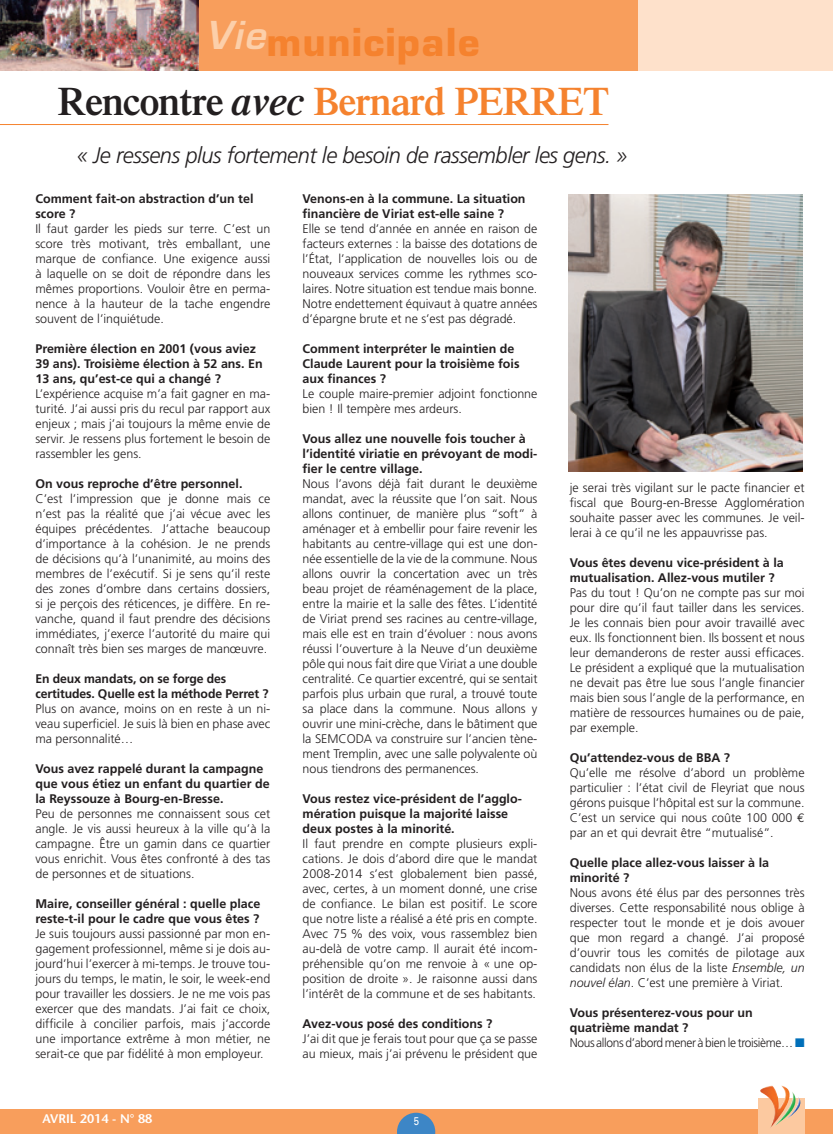
<style>
.page{position:relative;width:833px;height:1134px;background:#fff}
.page>*{position:absolute;margin:0;border:0;box-sizing:border-box;transform-origin:0 0}
.t1{font:600 40px "Times";letter-spacing:-.02em;color:#f5822e}
.t2{font:700 37.5px "Eurostile";letter-spacing:.04em;color:#f5822e}
.t3{font:italic 300 22.5px "Frutiger";letter-spacing:-.02em;color:#231f20}
.t4{font:300 12.5px/15px "Frutiger";color:#231f20;text-align:justify}
.t5{font:700 12.5px/15px "Frutiger";color:#231f20}
.t6{font:600 12.5px "Stone Sans";color:#fff}
.t7{font:11.25px "Univers";color:#fff;scale:.85 1}
.s1{color:#231f20}
.s2{font-style:italic;font-size:40.12px;color:#231f20}
.s3{font-family:"Euro Mono";font-weight:400}
.s4{font-style:italic}
.s5{font-weight:300}
.s6{color:#006fb9}
</style>
<div class="page">
<div style="left:0;top:0;width:833px;height:71px;background:#f89e5c"></div>
<div style="left:0;top:1109px;width:833px;height:25px;background:#f89e5c"></div>
<svg style="left:397px;top:1113px;width:38px;height:21px"></svg>
<div style="left:758px;top:1098px;width:46px;height:36px;background:#fcc9a0"></div>
<img style="left:760px;top:1085px;width:41px;height:43px">
<div style="left:638px;top:0;width:195px;height:71px;background:#fee1cb"></div>
<img style="left:0;top:0;width:198px;height:71px">
<hr style="left:0;top:124px;width:608px;height:1px;background:#f5822e">
<img style="left:569px;top:195px;width:234px;height:276px">
<h2 class="t2" style="left:206px;top:20px;width:276px"><sup>Vie</sup>municipale</h2>
<h1 class="t1" style="left:58px;top:78px;width:553px"><span class="s1">Rencontre</span> <span class="s2">avec</span> Bernard PERRET</h1>
<h3 class="t3" style="left:77px;top:142px;width:552px">« Je ressens plus fortement le besoin de rassembler les gens. »</h3>
<p class="t5" style="left:35px;top:191px;width:220px">Comment fait-on abstraction d’un tel score ?</p>
<p class="t4" style="left:35px;top:221px;width:236px">Il faut garder les pieds sur terre. C’est un score très motivant, très emballant, une marque de confiance. Une exigence aussi à laquelle on se doit de répondre dans les mêmes proportions. Vouloir être en perma&shy;nence à la hauteur de la tache engendre souvent de l’inquiétude.</p>
<p class="t5" style="left:35px;top:341px;width:229px">Première élection en 2001 (vous aviez<br>39 ans). Troisième élection à 52 ans. En<br>13 ans, qu’est-ce qui a changé ?</p>
<p class="t4" style="left:35px;top:386px;width:236px">L’expérience acquise m’a fait gagner en ma&shy;turité. J’ai aussi pris du recul par rapport aux enjeux ; mais j’ai toujours la même envie de servir. Je ressens plus fortement le besoin de rassembler les gens.</p>
<p class="t5" style="left:35px;top:476px;width:208px">On vous reproche d’être personnel.</p>
<p class="t4" style="left:35px;top:491px;width:236px">C’est l’impression que je donne mais ce n’est pas la réalité que j’ai vécue avec les équipes précédentes. J’attache beaucoup d’importance à la cohésion. Je ne prends de décisions qu’à l’unanimité, au moins des membres de l’exécutif. Si je sens qu’il reste des zones d’ombre dans certains dossiers, si je perçois des réticences, je diffère. En re&shy;vanche, quand il faut prendre des décisions immédiates, j’exerce l’autorité du maire qui connaît très bien ses marges de manœuvre.</p>
<p class="t5" style="left:35px;top:671px;width:235px">En deux mandats, on se forge des certitudes. Quelle est la méthode Perret ?</p>
<p class="t4" style="left:35px;top:701px;width:236px">Plus on avance, moins on en reste à un ni&shy;veau superficiel. Je suis là bien en phase avec ma personnalité…</p>
<p class="t5" style="left:35px;top:761px;width:236px">Vous avez rappelé durant la campagne que vous étiez un enfant du quartier de la Reyssouze à Bourg-en-Bresse.</p>
<p class="t4" style="left:35px;top:806px;width:236px">Peu de personnes me connaissent sous cet angle. Je vis aussi heureux à la ville qu’à la campagne. Être un gamin dans ce quartier vous enrichit. Vous êtes confronté à des tas de personnes et de situations.</p>
<p class="t5" style="left:35px;top:896px;width:226px">Maire, conseiller général : quelle place reste-t-il pour le cadre que vous êtes ?</p>
<p class="t4" style="left:35px;top:926px;width:236px">Je suis toujours aussi passionné par mon en&shy;gagement professionnel, même si je dois au&shy;jourd’hui l’exercer à mi-temps. Je trouve tou&shy;jours du temps, le matin, le soir, le week-end pour travailler les dossiers. Je ne me vois pas exercer que des mandats. J’ai fait ce choix, difficile à concilier parfois, mais j’accorde une importance extrême à mon métier, ne serait-ce que par fidélité à mon employeur.</p>
<p class="t5" style="left:302px;top:191px;width:224px">Venons-en à la commune. La situation financière de Viriat est-elle saine ?</p>
<p class="t4" style="left:302px;top:221px;width:236px">Elle se tend d’année en année en raison de facteurs externes : la baisse des dotations de l’État, l’application de nouvelles lois ou de nouveaux services comme les rythmes sco&shy;laires. Notre situation est tendue mais bonne.<br>Notre endettement équivaut à quatre années d’épargne brute et ne s’est pas dégradé.</p>
<p class="t5" style="left:302px;top:341px;width:218px">Comment interpréter le maintien de<br>Claude Laurent pour la troisième fois aux finances ?</p>
<p class="t4" style="left:302px;top:386px;width:236px">Le couple maire-premier adjoint fonctionne bien ! Il tempère mes ardeurs.</p>
<p class="t5" style="left:302px;top:431px;width:236px">Vous allez une nouvelle fois toucher à l’identité viriatie en prévoyant de modi&shy;fier le centre village.</p>
<p class="t4" style="left:302px;top:476px;width:236px">Nous l’avons déjà fait durant le deuxième mandat, avec la réussite que l’on sait. Nous allons continuer, de manière plus “soft” à aménager et à embellir pour faire revenir les habitants au centre-village qui est une don&shy;née essentielle de la vie de la commune. Nous allons ouvrir la concertation avec un très beau projet de réaménagement de la place, entre la mairie et la salle des fêtes. L’identité de Viriat prend ses racines au centre-village, mais elle est en train d’évoluer : nous avons réussi l’ouverture à la Neuve d’un deuxième pôle qui nous fait dire que Viriat a une double centralité. Ce quartier excentré, qui se sentait parfois plus urbain que rural, a trouvé toute sa place dans la commune. Nous allons y ouvrir une mini-crèche, dans le bâtiment que la SEMCODA va construire sur l’ancien tène&shy;ment Tremplin, avec une salle polyvalente où nous tiendrons des permanences.</p>
<p class="t5" style="left:302px;top:791px;width:221px">Vous restez vice-président de l’agglo&shy;mération puisque la majorité laisse deux postes à la minorité.</p>
<p class="t4" style="left:302px;top:836px;width:236px">Il faut prendre en compte plusieurs expli&shy;cations. Je dois d’abord dire que le mandat 2008-2014 s’est globalement bien passé, avec, certes, à un moment donné, une crise de confiance. Le bilan est positif. Le score que notre liste a réalisé a été pris en compte.<br>Avec 75 % des voix, vous rassemblez bien au-delà de votre camp. Il aurait été incom&shy;préhensible qu’on me renvoie à « une op&shy;position de droite ». Je raisonne aussi dans l’intérêt de la commune et de ses habitants.</p>
<p class="t5" style="left:302px;top:1016px;width:191px">Avez-vous posé des conditions ?</p>
<p class="t4" style="left:302px;top:1031px;width:236px">J’ai dit que je ferais tout pour que ça se passe au mieux, mais j’ai prévenu le président que</p>
<p class="t6" style="left:43px;top:1110px;width:111px">AVRIL 2014 - N° 88</p>
<p class="t7" style="left:414px;top:1114px;width:8px">5</p>
<p class="t4" style="left:570px;top:480px;width:236px">je serai très vigilant sur le pacte financier et fiscal que Bourg-en-Bresse Agglomération souhaite passer avec les communes. Je veil&shy;lerai à ce qu’il ne les appauvrisse pas.</p>
<p class="t5" style="left:570px;top:555px;width:215px">Vous êtes devenu vice-président à la mutualisation. Allez-vous mutiler ?</p>
<p class="t4" style="left:570px;top:585px;width:236px">Pas du tout ! Qu’on ne compte pas sur moi pour dire qu’il faut tailler dans les services.<br>Je les connais bien pour avoir travaillé avec eux. Ils fonctionnent bien. Ils bossent et nous leur demanderons de rester aussi efficaces.<br>Le président a expliqué que la mutualisation ne devait pas être lue sous l’angle financier mais bien sous l’angle de la performance, en matière de ressources humaines ou de paie, par exemple.</p>
<p class="t5" style="left:570px;top:750px;width:162px">Qu’attendez-vous de BBA ?</p>
<p class="t4" style="left:570px;top:765px;width:236px">Qu’elle me résolve d’abord un problème particulier : l’état civil de Fleyriat que nous gérons puisque l’hôpital est sur la commune.<br>C’est un service qui nous coûte 100 000 <span class="s3">e </span>par an et qui devrait être “mutualisé”.</p>
<p class="t5" style="left:570px;top:855px;width:201px">Quelle place allez-vous laisser à la minorité ?</p>
<p class="t4" style="left:570px;top:885px;width:236px">Nous avons été élus par des personnes très diverses. Cette responsabilité nous oblige à respecter tout le monde et je dois avouer que mon regard a changé. J’ai proposé d’ouvrir tous les comités de pilotage aux candidats non élus de la liste <span class="s4">Ensemble, un nouvel élan</span>. C’est une première à Viriat.</p>
<p class="t5" style="left:570px;top:1005px;width:236px">Vous présenterez-vous pour un quatrième mandat ?<br><span class="s5">Nous allons d’abord mener à bien le troisième…</span> <span class="s6">■</span></p>
</div>
